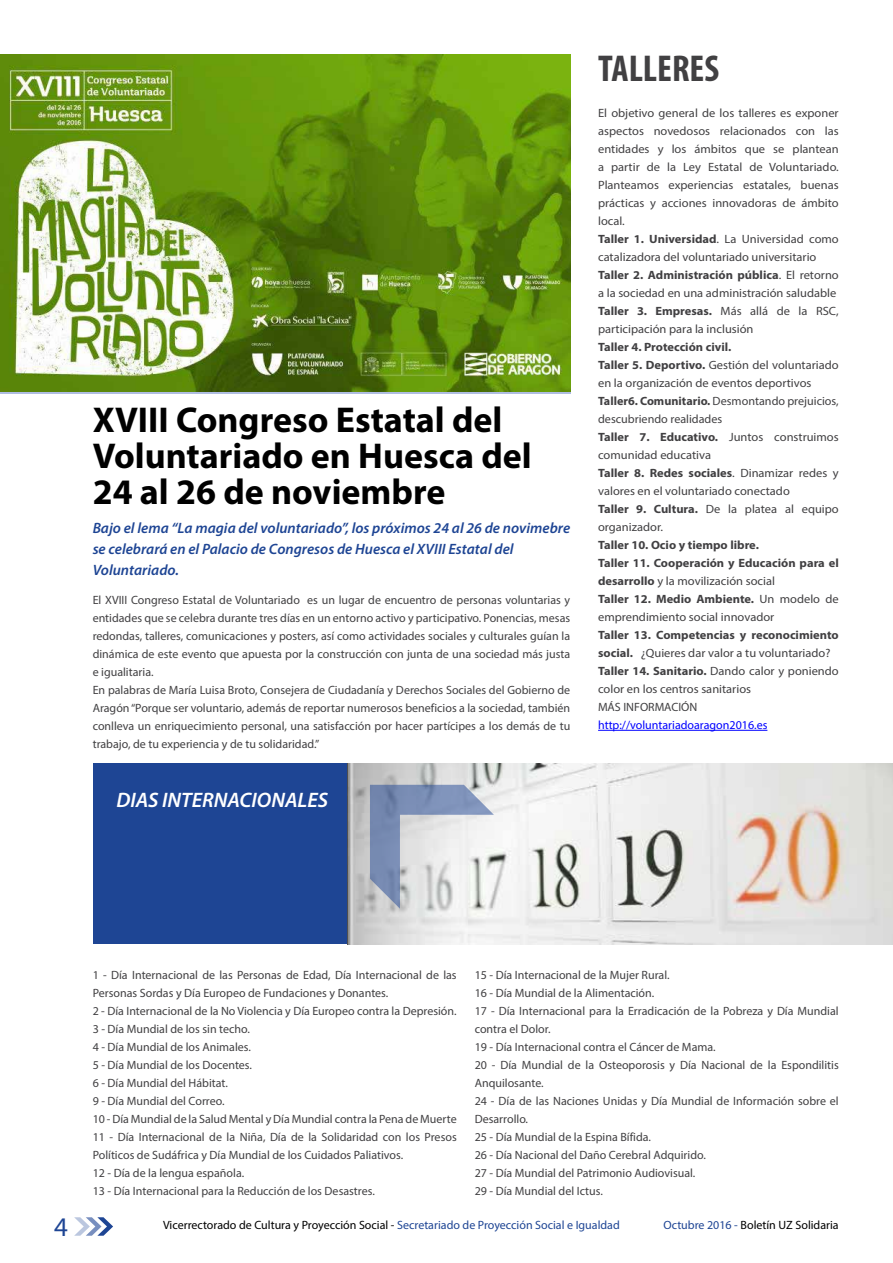
<style>
.page{position:relative;width:893px;height:1263px;background:#fff}
.page>*{position:absolute;margin:0;border:0;box-sizing:border-box;transform-origin:0 0}
.t1{font:700 condensed 37.5px "Myriad Pro";color:#414042}
.t2{font:700 36px/36px "Myriad Pro";color:#000}
.t3{font:27px "Myriad Pro";color:#1e4594}
.t4{font:italic 600 21px "Myriad Pro";color:#fff}
.t5{font:italic 600 15px/21px "Myriad Pro";color:#1e4594}
.t6{font:12px/18px "Myriad Pro";color:#414042}
.t7{font:12px/18px "Myriad Pro";color:#414042;scale:1.04 1}
.t8{font:700 12px/18px "Myriad Pro";color:#414042;scale:1.04 1}
.t9{font:12px "Myriad Pro";color:#000}
.t10{font:12px "Myriad Pro";color:#00f}
.s1{font-weight:700}
.s2{font-weight:400}
.s3{color:#1e4594}
</style>
<div class="page">
<svg style="left:74px;top:1217px;width:39px;height:19px"></svg>
<img style="left:0;top:54px;width:570px;height:338px">
<hr style="left:598px;top:730px;width:169px;height:1px;background:#00f">
<div style="left:94px;top:763px;width:799px;height:181px;background:#1e4594"></div>
<img style="left:348px;top:763px;width:545px;height:181px">
<svg style="left:370px;top:785px;width:124px;height:124px;background:#bbc2d0"></svg>
<h2 class="t2" style="left:93px;top:400px;width:441px">XVIII Congreso Estatal del<br>Voluntariado en Huesca del<br>24 al 26 de noviembre</h2>
<p class="t5" style="left:93px;top:517px;width:479px">Bajo el lema “La magia del voluntariado”, los próximos 24 al 26 de novimebre se celebrará en el Palacio de Congresos de Huesca el XVIII Estatal del<br>Voluntariado.</p>
<p class="t6" style="left:93px;top:590px;width:479px">El XVIII Congreso Estatal de Voluntariado es un lugar de encuentro de personas voluntarias y entidades que se celebra durante tres días en un entorno activo y participativo. Ponencias, mesas redondas, talleres, comunicaciones y posters, así como actividades sociales y culturales guían la dinámica de este evento que apuesta por la construcción con junta de una sociedad más justa e igualitaria.<br>En palabras de María Luisa Broto, Consejera de Ciudadanía y Derechos Sociales del Gobierno de Aragón “Porque ser voluntario, además de reportar numerosos beneficios a la sociedad, también conlleva un enriquecimiento personal, una satisfacción por hacer partícipes a los demás de tu trabajo, de tu experiencia y de tu solidaridad.”</p>
<h3 class="t4" style="left:116px;top:786px;width:213px">DIAS INTERNACIONALES</h3>
<h1 class="t1" style="left:598px;top:45px;width:123px">TALLERES</h1>
<p class="t7" style="left:598px;top:104px;width:233px">El objetivo general de los talleres es exponer aspectos novedosos relacionados con las entidades y los ámbitos que se plantean a partir de la Ley Estatal de Voluntariado.<br>Planteamos experiencias estatales, buenas prácticas y acciones innovadoras de ámbito local.<br><span class="s1">Taller 1. Universidad</span>. La Universidad como catalizadora del voluntariado universitario <span class="s1">Taller 2. Administración pública</span>. El retorno a la sociedad en una administración saludable <span class="s1">Taller 3. Empresas.</span> Más allá de la RSC, participación para la inclusión</p>
<p class="t7" style="left:598px;top:338px;width:233px"><span class="s1">Taller 4. Protección civil.<br>Taller 5. Deportivo.</span> Gestión del voluntariado en la organización de eventos deportivos <span class="s1">Taller6. Comunitario.</span> Desmontando prejuicios, descubriendo realidades<br><span class="s1">Taller 7. Educativo.</span> Juntos construimos comunidad educativa<br><span class="s1">Taller 8. Redes sociales</span>. Dinamizar redes y valores en el voluntariado conectado<br><span class="s1">Taller 9. Cultura.</span> De la platea al equipo organizador.</p>
<p class="t8" style="left:598px;top:536px;width:233px">Taller 10. Ocio y tiempo libre.<br>Taller 11. Cooperación y Educación para el desarrollo <span class="s2">y la movilización social<br></span>Taller 12. Medio Ambiente. <span class="s2">Un modelo de emprendimiento social innovador</span></p>
<p class="t7" style="left:598px;top:626px;width:233px"><span class="s1">Taller 13. Competencias y reconocimiento social.</span> ¿Quieres dar valor a tu voluntariado?<br><span class="s1">Taller 14. Sanitario.</span> Dando calor y poniendo color en los centros sanitarios<br>MÁS INFORMACIÓN</p>
<p class="t10" style="left:598px;top:718px;width:171px">http://voluntariadoaragon2016.es</p>
<p class="t6" style="left:93px;top:966px;width:366px">1 - Día Internacional de las Personas de Edad, Día Internacional de las Personas Sordas y Día Europeo de Fundaciones y Donantes.<br>2 - Día Internacional de la No Violencia y Día Europeo contra la Depresión.<br>3 - Día Mundial de los sin techo.<br>4 - Día Mundial de los Animales.<br>5 - Día Mundial de los Docentes.<br>6 - Día Mundial del Hábitat.<br>9 - Día Mundial del Correo.<br>10 - Día Mundial de la Salud Mental y Día Mundial contra la Pena de Muerte 11 - Día Internacional de la Niña, Día de la Solidaridad con los Presos Políticos de Sudáfrica y Día Mundial de los Cuidados Paliativos.<br>12 - Día de la lengua española.<br>13 - Día Internacional para la Reducción de los Desastres.</p>
<p class="t6" style="left:475px;top:966px;width:366px">15 - Día Internacional de la Mujer Rural.<br>16 - Día Mundial de la Alimentación.<br>17 - Día Internacional para la Erradicación de la Pobreza y Día Mundial contra el Dolor.<br>19 - Día Internacional contra el Cáncer de Mama.<br>20 - Día Mundial de la Osteoporosis y Día Nacional de la Espondilitis Anquilosante.<br>24 - Día de las Naciones Unidas y Día Mundial de Información sobre el Desarrollo.<br>25 - Día Mundial de la Espina Bífida.<br>26 - Día Nacional del Daño Cerebral Adquirido.<br>27 - Día Mundial del Patrimonio Audiovisual.<br>29 - Día Mundial del Ictus.</p>
<h3 class="t3" style="left:54px;top:1210px;width:15px">4</h3>
<p class="t9" style="left:163px;top:1218px;width:458px">Vicerrectorado de Cultura y Proyección Social - <span class="s3">Secretariado de Proyección Social e Igualdad</span></p>
<p class="t9" style="left:663px;top:1218px;width:177px"><span class="s3">Octubre 2016 -</span> Boletín UZ Solidaria</p>
</div>
